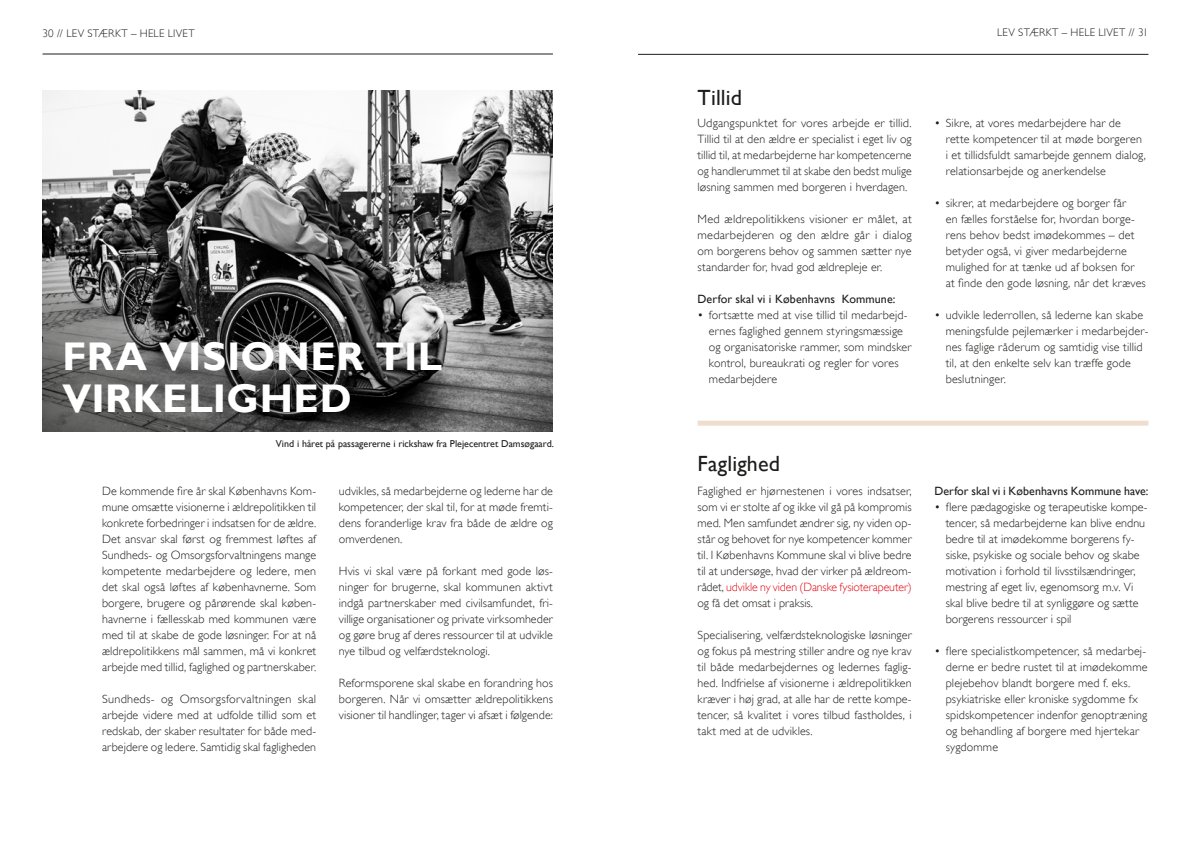
<style>
.page{position:relative;width:1191px;height:842px;background:#fff}
.page>*{position:absolute;margin:0;border:0;box-sizing:border-box;transform-origin:0 0}
.t1{font:700 40px/42px "Gill Sans";letter-spacing:.015em;color:#fff}
.t2{font:22px "Gill Sans";letter-spacing:.005em;color:#1d1d1b}
.t3{font:300 12px/16px "Gill Sans";letter-spacing:.01em;color:#1d1d1b;text-align:justify}
.t4{font:12px "Gill Sans";letter-spacing:.005em;color:#1d1d1b}
.t5{font:300 11px "Gill Sans";letter-spacing:.025em;color:#1d1d1b}
.t6{font:10px "Gill Sans";color:#1d1d1b}
.s1{color:#e30614}
</style>
<div class="page">
<img style="left:43px;top:90px;width:510px;height:341px">
<svg style="left:43px;top:255px;width:506px;height:176px;background:#565656"></svg>
<hr style="left:43px;top:54px;width:510px;height:1px;background:#1d1d1b">
<hr style="left:638px;top:54px;width:510px;height:1px;background:#1d1d1b">
<div style="left:697px;top:421px;width:451px;height:5px;background:#f0ddce"></div>
<p class="t5" style="left:43px;top:28px;width:154px">30 // LEV STÆRKT – HELE LIVET</p>
<p class="t5" style="left:997px;top:28px;width:153px">LEV STÆRKT – HELE LIVET // 31</p>
<h1 class="t1" style="left:62px;top:338px;width:382px">FRA VISIONER TIL<br>VIRKELIGHED</h1>
<p class="t6" style="left:276px;top:440px;width:279px">Vind i håret på passagererne i rickshaw fra Plejecentret Damsøgaard.</p>
<p class="t3" style="left:102px;top:483px;width:216px">De-kommende-fire-år-skal-Københavns-Kom&shy;mune omsætte visionerne i ældrepolitikken til konkrete forbedringer i indsatsen for de ældre.<br>Det ansvar skal først og fremmest løftes af Sundheds- og Omsorgsforvaltningens mange kompetente medarbejdere og ledere, men det skal også løftes af københavnerne. Som borgere, brugere og pårørende skal køben&shy;havnerne i fællesskab med kommunen være med til at skabe de gode løsninger. For at nå ældrepolitikkens mål sammen, må vi konkret arbejde med tillid, faglighed og partnerskaber.</p>
<p class="t3" style="left:102px;top:692px;width:216px">Sundheds- og Omsorgsforvaltningen skal arbejde videre med at udfolde tillid som et redskab, der skaber resultater for både med&shy;arbejdere og ledere. Samtidig skal fagligheden</p>
<p class="t3" style="left:339px;top:484px;width:216px">udvikles, så medarbejderne og lederne har de kompetencer, der skal til, for at møde fremti&shy;dens foranderlige krav fra både de ældre og omverdenen.</p>
<p class="t3" style="left:339px;top:564px;width:216px">Hvis vi skal være på forkant med gode løs&shy;ninger for brugerne, skal kommunen aktivt indgå partnerskaber med civilsamfundet, fri&shy;villige organisationer og private virksomheder og gøre brug af deres ressourcer til at udvikle nye tilbud og velfærdsteknologi.</p>
<p class="t3" style="left:339px;top:676px;width:216px">Reformsporene skal skabe en forandring hos borgeren. Når vi omsætter ældrepolitikkens visioner til handlinger, tager vi afsæt i følgende:</p>
<h2 class="t2" style="left:697px;top:89px;width:46px">Tillid</h2>
<p class="t3" style="left:697px;top:116px;width:216px">Udgangspunktet for vores arbejde er tillid.<br>Tillid til at den ældre er specialist i eget liv og tillid til, at medarbejderne har kompetencerne og handlerummet til at skabe den bedst mulige løsning sammen med borgeren i hverdagen.</p>
<p class="t3" style="left:697px;top:212px;width:216px">Med ældrepolitikkens visioner er målet, at medarbejderen og den ældre går i dialog om borgerens behov og sammen sætter nye stand arder for, hvad god ældrepleje er.</p>
<p class="t4" style="left:697px;top:294px;width:199px">Derfor skal vi i Københavns Kommune:</p>
<p class="t3" style="left:709px;top:308px;width:204px;text-align:left;text-indent:-11px">• fortsætte med at vise tillid til medarbejd&shy;ernes faglighed gennem styringsmæssige og organisatoriske rammer, som mindsker kontrol, bureaukrati og regler for vores medarbejdere</p>
<p class="t3" style="left:945px;top:116px;width:202px;text-align:left;text-indent:-11px">• Sikre, at vores medarbejdere har de rette kompetencer til at møde borgeren i et tillidsfuldt samarbejde gennem dialog, relationsarbejde og anerkendelse</p>
<p class="t3" style="left:945px;top:196px;width:202px;text-align:left;text-indent:-11px">• sikrer, at medarbejdere og borger får<br>en fælles forståelse for, hvordan borge&shy;rens behov bedst imødekommes – det betyder også, vi giver medarbejderne mulighed for at tænke ud af boksen for at-finde-den-gode-løsning,-når-det-kræves</p>
<p class="t3" style="left:945px;top:308px;width:204px;text-align:left;text-indent:-11px">• udvikle lederrollen, så lederne kan skabe meningsfulde pejlemærker i medarbejder&shy;nes faglige råderum og samtidig vise tillid til, at den enkelte selv kan træffe gode beslutninger.</p>
<h2 class="t2" style="left:697px;top:454px;width:84px">Faglighed</h2>
<p class="t3" style="left:697px;top:484px;width:216px">Faglighed er hjørnestenen i vores indsatser, som vi er stolte af og ikke vil gå på kompromis med. Men samfundet ændrer sig, ny viden op&shy;står og behovet for nye kompetencer kommer til. I Københavns Kommune skal vi blive bedre til at undersøge, hvad der virker på ældreom&shy;rådet, <span class="s1">udvikle ny viden (Danske fysioterapeuter) </span>og få det omsat i praksis.</p>
<p class="t3" style="left:697px;top:628px;width:216px">Specialisering, velfærdsteknologiske løsninger og fokus på mestring stiller andre og nye krav til både medarbejdernes og ledernes faglig&shy;hed. Indfrielse af visionerne i ældrepolitikken kræver i høj grad, at alle har de rette kompe&shy;tencer, så kvalitet i vores tilbud fastholdes, i takt med at de udvikles.</p>
<p class="t4" style="left:934px;top:486px;width:216px">Derfor skal vi i Københavns Kommune have:</p>
<p class="t3" style="left:945px;top:500px;width:203px;text-align:left;text-indent:-11px">• flere-pædagogiske-og-terapeutiske-kompe&shy;tencer, så medarbejderne kan blive endnu bedre til at imødekomme borgerens fy&shy;siske, psykiske og sociale behov og skabe motivation i forhold til livsstilsændringer, mestring af eget liv, egenomsorg m.v. Vi skal blive bedre til at synliggøre og sætte borgerens ressourcer i spil</p>
<p class="t3" style="left:945px;top:644px;width:203px;text-align:left;text-indent:-11px">• flere-specialistkompetencer,-så-medarbej&shy;derne er bedre rustet til at imødekomme plejebehov blandt borgere med f. eks. psykiatriske eller kroniske sygdomme fx spidskompetencer indenfor genoptræning og behandling af borgere med hjertekar sygdomme</p>
</div>
